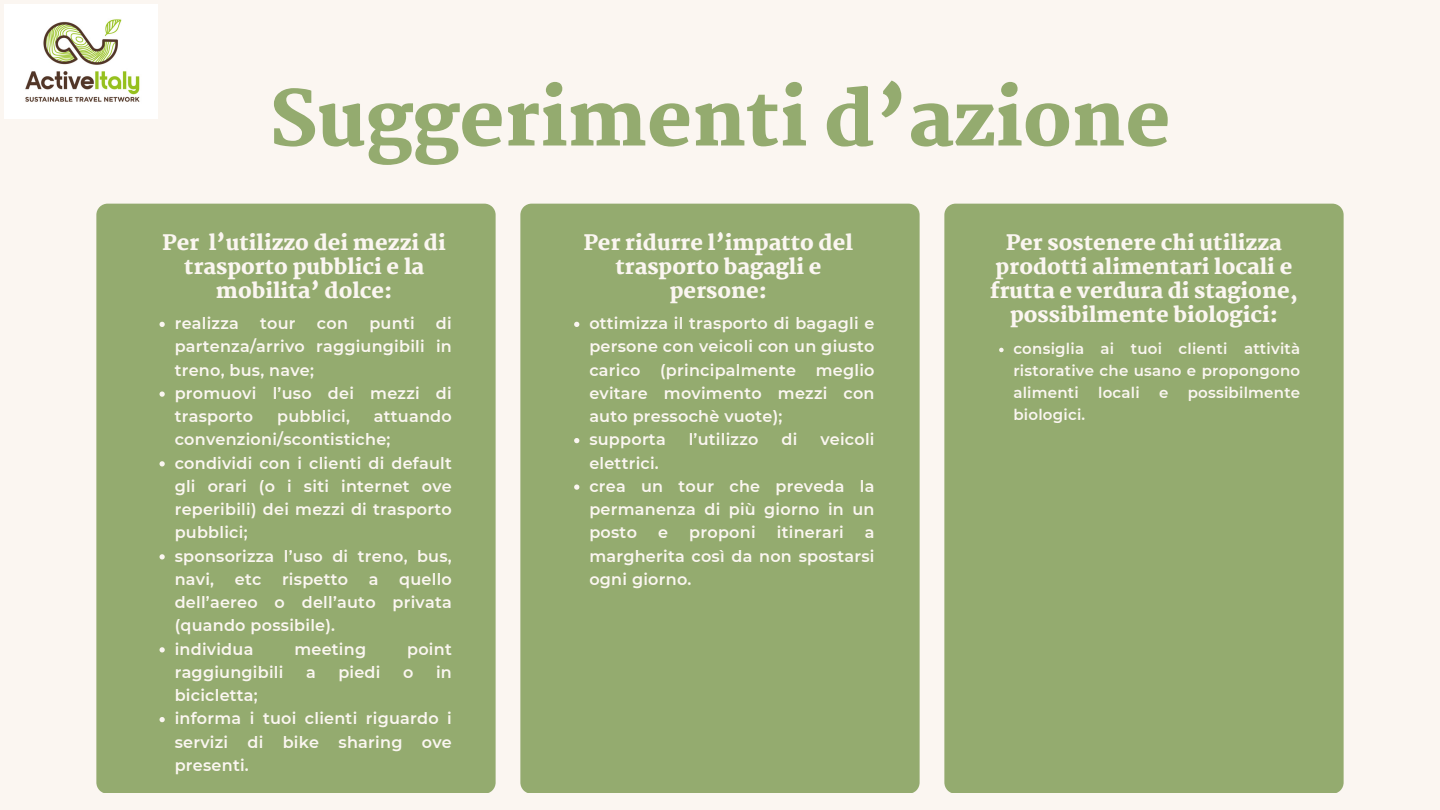
<style>
.page{position:relative;width:1440px;height:810px;background:#fbf6f1}
.page>*{position:absolute;margin:0;border:0;box-sizing:border-box;transform-origin:0 0}
.t1{font:800 75px "Martel";color:#94ab6f}
.t2{font:800 21px/24px "Martel";color:#fbf6f1;text-align:center}
.t3{font:600 16px/23.2px "Montserrat";letter-spacing:.015em;color:#fbf6f1;text-align:justify}
.t4{font:600 15px/21.8px "Montserrat";letter-spacing:.015em;color:#fbf6f1;text-align:justify}
</style>
<div class="page">
<div style="left:96px;top:204px;width:400px;height:589px;background:#94ab6f"></div>
<div style="left:520px;top:204px;width:400px;height:589px;background:#94ab6f"></div>
<div style="left:944px;top:204px;width:400px;height:589px;background:#94ab6f"></div>
<svg style="left:160px;top:322px;width:5px;height:5px"></svg>
<svg style="left:160px;top:391px;width:5px;height:6px"></svg>
<svg style="left:160px;top:461px;width:5px;height:5px"></svg>
<svg style="left:160px;top:554px;width:5px;height:5px"></svg>
<svg style="left:160px;top:647px;width:5px;height:5px"></svg>
<svg style="left:160px;top:717px;width:5px;height:5px"></svg>
<svg style="left:574px;top:322px;width:5px;height:5px"></svg>
<svg style="left:574px;top:438px;width:5px;height:5px"></svg>
<svg style="left:574px;top:484px;width:5px;height:6px"></svg>
<svg style="left:999px;top:348px;width:5px;height:4px"></svg>
<img style="left:5px;top:5px;width:152px;height:114px">
<p class="t1" style="left:269px;top:76px;width:903px">Suggerimenti d’azione</p>
<h2 class="t2" style="left:163px;top:231px;width:285px">Per l’utilizzo dei mezzi di trasporto pubblici e la mobilita’ dolce:</h2>
<h1 class="t3" style="left:175px;top:312px;width:279px;text-indent:261px">di partenza/arrivo raggiungibili in treno, bus, nave;</h1>
<h2 class="t3" style="left:175px;top:382px;width:279px">promuovi l’uso dei mezzi di trasporto</h2>
<h1 class="t3" style="left:175px;top:312px;width:66px">realizza</h1>
<h1 class="t3" style="left:260px;top:312px;width:37px">tour</h1>
<h1 class="t3" style="left:317px;top:312px;width:33px">con</h1>
<h1 class="t3" style="left:369px;top:312px;width:47px">punti</h1>
<h2 class="t3" style="left:277px;top:405px;width:74px">pubblici,</h2>
<h2 class="t3" style="left:175px;top:405px;width:279px;text-indent:199px">attuando convenzioni/scontistiche;</h2>
<p class="t3" style="left:175px;top:451px;width:279px">condividi con i clienti di default gli orari (o i siti internet ove reperibili) dei mezzi di trasporto pubblici;</p>
<p class="t3" style="left:175px;top:544px;width:279px">sponsorizza l’uso di treno, bus, navi,</p>
<p class="t3" style="left:235px;top:568px;width:28px">etc</p>
<p class="t3" style="left:282px;top:568px;width:68px">rispetto</p>
<p class="t3" style="left:369px;top:568px;width:11px">a</p>
<p class="t3" style="left:175px;top:568px;width:279px;text-indent:225px">quello dell’aereo o dell’auto privata (quando possibile).</p>
<p class="t3" style="left:175px;top:637px;width:80px">individua</p>
<p class="t3" style="left:294px;top:637px;width:73px">meeting</p>
<p class="t3" style="left:407px;top:637px;width:46px">point</p>
<p class="t3" style="left:175px;top:661px;width:110px">raggiungibili</p>
<p class="t3" style="left:306px;top:661px;width:11px">a</p>
<p class="t3" style="left:338px;top:661px;width:44px">piedi</p>
<p class="t3" style="left:403px;top:661px;width:12px">o</p>
<p class="t3" style="left:436px;top:661px;width:17px">in</p>
<p class="t3" style="left:175px;top:684px;width:85px">bicicletta;</p>
<p class="t3" style="left:175px;top:707px;width:279px">informa i tuoi clienti riguardo i servizi di bike sharing ove presenti.</p>
<p class="t2" style="left:584px;top:231px;width:271px">Per ridurre l’impatto del trasporto bagagli e persone:</p>
<p class="t3" style="left:589px;top:312px;width:287px">ottimizza il trasporto di bagagli e persone con veicoli con un giusto carico (principalmente meglio evitare movimento mezzi con auto pressochè vuote);</p>
<p class="t3" style="left:589px;top:428px;width:78px">supporta</p>
<p class="t3" style="left:689px;top:428px;width:71px">l’utilizzo</p>
<p class="t3" style="left:781px;top:428px;width:17px">di</p>
<p class="t3" style="left:820px;top:428px;width:56px">veicoli</p>
<p class="t3" style="left:589px;top:451px;width:71px">elettrici.</p>
<h2 class="t3" style="left:589px;top:475px;width:287px">crea un tour che preveda la permanenza di più giorno in un posto</h2>
<h2 class="t3" style="left:658px;top:521px;width:11px">e</h2>
<h2 class="t3" style="left:689px;top:521px;width:68px">proponi</h2>
<h2 class="t3" style="left:777px;top:521px;width:68px">itinerari</h2>
<h2 class="t3" style="left:589px;top:521px;width:287px;text-indent:276px">a margherita così da non spostarsi ogni giorno.</h2>
<p class="t2" style="left:990px;top:231px;width:309px">Per sostenere chi utilizza prodotti alimentari locali e frutta e verdura di stagione, possibilmente biologici:</p>
<p class="t4" style="left:1013px;top:338px;width:288px">consiglia ai tuoi clienti attività ristorative che usano e propongono alimenti</p>
<p class="t4" style="left:1098px;top:382px;width:43px">locali</p>
<p class="t4" style="left:1159px;top:382px;width:11px">e</p>
<p class="t4" style="left:1188px;top:382px;width:114px">possibilmente</p>
<p class="t4" style="left:1013px;top:403px;width:73px">biologici.</p>
</div>
